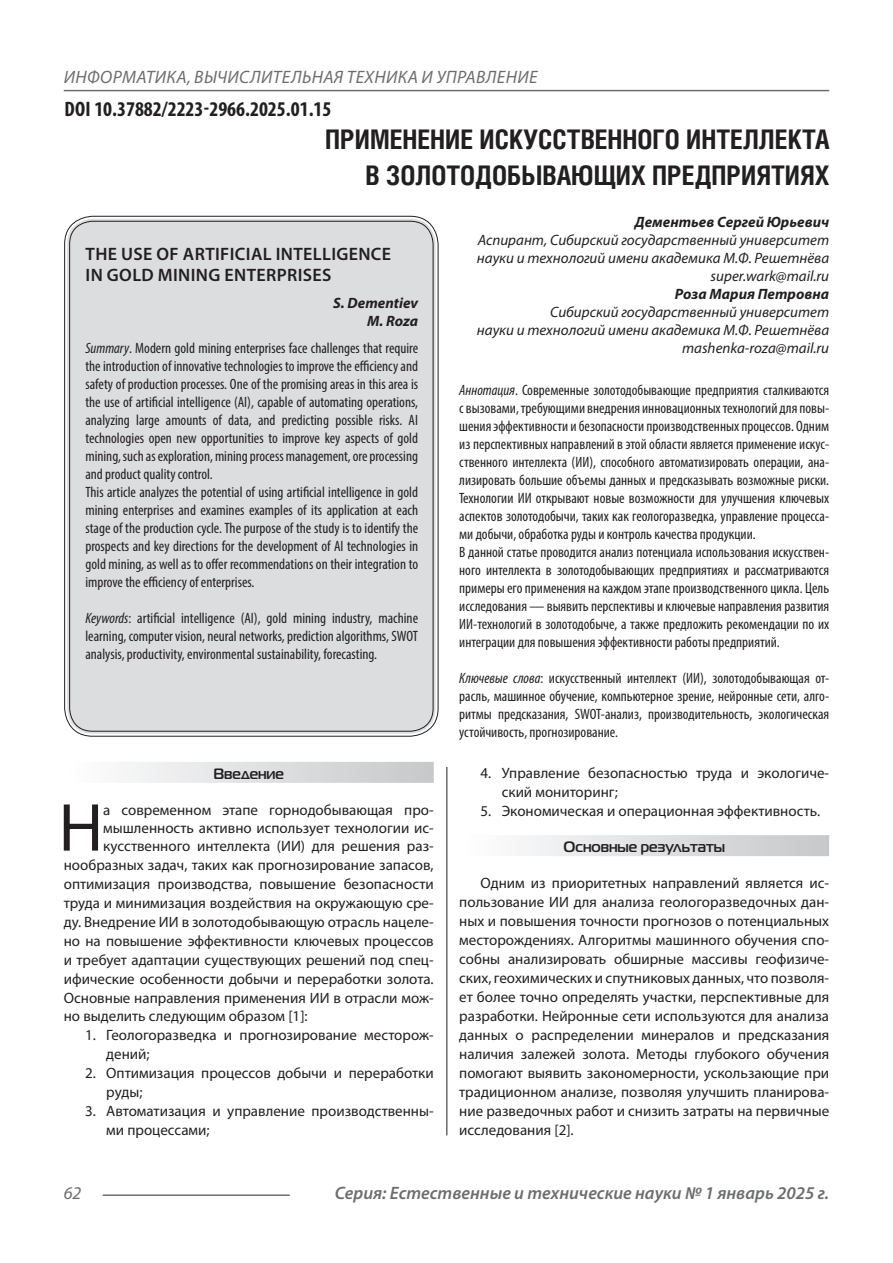
<style>
.page{position:relative;width:893px;height:1263px;background:#fff}
.page>*{position:absolute;margin:0;border:0;box-sizing:border-box;transform-origin:0 0}
.Статья_текст_первый{font:68.4px "Myriad Pro";color:#231f20}
.Статья_название{font:700 27px/36px "Helios Cond C";color:#231f20;text-align:right}
.ДОИ{font:700 condensed 21px "Myriad Pro";color:#231f20}
.Статья_название_англ{font:600 18px/21.6px "Myriad Pro";letter-spacing:.02em;color:#231f20}
.t1{font:italic 600 18px "Myriad Pro";color:#6c6d70}
.t2{font:italic 18px "Myriad Pro";letter-spacing:.02em;color:#6c6d70}
.Статья_аннотация_тек{font:condensed 15px/18px "Myriad Pro";color:#231f20;text-align:justify}
.Статья_аннотация_анг{font:condensed 15px/18px "Myriad Pro";color:#231f20;text-align:justify}
.Статья_текст{font:15px/19px "Myriad Pro";color:#231f20}
.Статья_текст_первый-2{font:15px "Myriad Pro";color:#231f20}
.Статья_автор_инфо{font:italic 15px/18px "Myriad Pro";color:#231f20}
.Статья_автор_инфо-2{font:italic 700 15px "Myriad Pro";color:#231f20}
.Статья_подзаголовок{font:700 15px "Magistral C";color:#231f20}
.Статья_автор_англ{font:italic 700 15px "Myriad Pro";color:#231f20}
.s1{font-style:italic}
</style>
<div class="page">
<hr style="left:446px;top:128px;width:1px;height:1007px;background:#231f20">
<hr style="left:103px;top:1194px;width:187px;height:2px;background:#6c6d70">
<hr style="left:64px;top:90px;width:765px;height:1px;background:#6c6d70">
<div style="left:443px;top:127px;width:11px;height:639px;background:#fff"></div>
<div style="left:67px;top:219px;width:369px;height:515px;background:#dcdddf;border-radius:26px"></div>
<div style="left:64px;top:762px;width:370px;height:21px;background:linear-gradient(to right,#fefeff,#c6c8ca)"></div>
<div style="left:459px;top:835px;width:370px;height:21px;background:linear-gradient(to right,#fefeff,#c6c8ca)"></div>
<p class="t2" style="left:64px;top:66px;width:475px">ИНФОРМАТИКА, ВЫЧИСЛИТЕЛЬНАЯ ТЕХНИКА И УПРАВЛЕНИЕ</p>
<p class="ДОИ" style="left:64px;top:95px;width:269px">DOI 10.37882/2223-2966.2025.01.15</p>
<p class="Статья_название" style="left:325px;top:121px;width:506px">ПРИМЕНЕНИЕ ИСКУССТВЕННОГО ИНТЕЛЛЕКТА<br>В ЗОЛОТОДОБЫВАЮЩИХ ПРЕДПРИЯТИЯХ</p>
<p class="Статья_автор_инфо-2" style="left:635px;top:212px;width:196px">Дементьев Сергей Юрьевич</p>
<p class="Статья_автор_инфо" style="left:477px;top:231px;width:354px">Аспирант, Сибирский государственный университет науки и технологий имени академика М.Ф. Решетнёва</p>
<p class="Статья_автор_инфо" style="left:711px;top:267px;width:120px">super.wark@mail.ru</p>
<p class="Статья_автор_инфо-2" style="left:675px;top:284px;width:156px">Роза Мария Петровна</p>
<p class="Статья_автор_инфо" style="left:477px;top:303px;width:354px;text-align:right">Сибирский государственный университет<br>науки и технологий имени академика М.Ф. Решетнёва</p>
<p class="Статья_автор_инфо" style="left:682px;top:339px;width:149px">mashenka-roza@mail.ru</p>
<p class="Статья_аннотация_тек" style="left:459px;top:380px;width:371px"><span class="s1">Аннотация</span>. Современные золотодобывающие предприятия сталкиваются с вызовами, требующими внедрения инновационных технологий для повы&shy;шения эффективности и безопасности производственных процессов. Одним из перспективных направлений в этой области является применение искус&shy;ственного интеллекта (ИИ), способного автоматизировать операции, ана&shy;лизировать большие объемы данных и предсказывать возможные риски.<br>Технологии ИИ открывают новые возможности для улучшения ключевых аспектов золотодобычи, таких как геологоразведка, управление процесса&shy;ми добычи, обработка руды и контроль качества продукции.</p>
<p class="Статья_аннотация_тек" style="left:459px;top:542px;width:371px">В данной статье проводится анализ потенциала использования искусствен&shy;ного интеллекта в золотодобывающих предприятиях и рассматриваются примеры его применения на каждом этапе производственного цикла. Цель исследования — выявить перспективы и ключевые направления развития ИИ-технологий в золотодобыче, а также предложить рекомендации по их интеграции для повышения эффективности работы предприятий.</p>
<p class="Статья_аннотация_тек" style="left:459px;top:668px;width:371px"><span class="s1">Ключевые слова</span>: искусственный интеллект (ИИ), золотодобывающая от&shy;расль, машинное обучение, компьютерное зрение, нейронные сети, алго&shy;ритмы предсказания, SWOT-анализ, производительность, экологическая устойчивость, прогнозирование.</p>
<p class="Статья_название_англ" style="left:86px;top:243px;width:307px">THE USE OF ARTIFICIAL INTELLIGENCE<br>IN GOLD MINING ENTERPRISES</p>
<p class="Статья_автор_англ" style="left:333px;top:294px;width:86px">S. Dementiev</p>
<p class="Статья_автор_англ" style="left:367px;top:312px;width:52px">M. Roza</p>
<p class="Статья_аннотация_анг" style="left:85px;top:339px;width:334px"><span class="s1">Summary</span>. Modern gold mining enterprises face challenges that require the introduction of innovative technologies to improve the efficiency and safety of production processes. One of the promising areas in this area is the use of artificial intelligence (AI), capable of automating operations, analyzing large amounts of data, and predicting possible risks. AI technologies open new opportunities to improve key aspects of gold mining, such as exploration, mining process management, ore processing and product quality control.</p>
<p class="Статья_аннотация_анг" style="left:85px;top:483px;width:334px">This article analyzes the potential of using artificial intelligence in gold mining enterprises and examines examples of its application at each stage of the production cycle. The purpose of the study is to identify the prospects and key directions for the development of AI technologies in gold mining, as well as to offer recommendations on their integration to improve the efficiency of enterprises.</p>
<p class="Статья_аннотация_анг" style="left:85px;top:609px;width:334px"><span class="s1">Keywords</span>: artificial intelligence (AI), gold mining industry, machine learning, computer vision, neural networks, prediction algorithms, SWOT analysis, productivity, environmental sustainability, forecasting.</p>
<p class="Статья_подзаголовок" style="left:213px;top:764px;width:72px">Введение</p>
<p class="Статья_текст_первый" style="left:59px;top:785px;width:46px">Н</p>
<p class="Статья_текст_первый-2" style="left:103px;top:800px;width:332px">а современном этапе горнодобывающая про-</p>
<p class="Статья_текст_первый-2" style="left:103px;top:818px;width:332px">мышленность активно использует технологии ис-</p>
<p class="Статья_текст_первый-2" style="left:103px;top:836px;width:332px">кусственного интеллекта (ИИ) для решения раз-</p>
<p class="Статья_текст_первый-2" style="left:64px;top:855px;width:371px">нообразных задач, таких как прогнозирование запасов,</p>
<p class="Статья_текст_первый-2" style="left:64px;top:874px;width:371px">оптимизация производства, повышение безопасности</p>
<p class="Статья_текст_первый-2" style="left:64px;top:893px;width:371px">труда и минимизация воздействия на окружающую сре-</p>
<p class="Статья_текст_первый-2" style="left:64px;top:912px;width:371px">ду. Внедрение ИИ в золотодобывающую отрасль нацеле-</p>
<p class="Статья_текст_первый-2" style="left:64px;top:931px;width:371px">но на повышение эффективности ключевых процессов</p>
<p class="Статья_текст_первый-2" style="left:64px;top:950px;width:371px">и требует адаптации существующих решений под спец-</p>
<p class="Статья_текст_первый-2" style="left:64px;top:969px;width:371px">ифические особенности добычи и переработки золота.</p>
<p class="Статья_текст_первый-2" style="left:64px;top:988px;width:371px">Основные направления применения ИИ в отрасли мож-</p>
<p class="Статья_текст_первый-2" style="left:64px;top:1007px;width:245px">но выделить следующим образом [1]:</p>
<p class="Статья_текст" style="left:106px;top:1026px;width:329px;text-indent:-21px">1. Геологоразведка и прогнозирование месторож&shy;дений;</p>
<p class="Статья_текст" style="left:106px;top:1064px;width:329px;text-indent:-21px">2. Оптимизация процессов добычи и переработки руды;</p>
<p class="Статья_текст" style="left:106px;top:1102px;width:329px;text-indent:-21px">3. Автоматизация и управление производственны&shy;ми процессами;</p>
<p class="Статья_текст" style="left:502px;top:763px;width:329px;text-indent:-21px">4. Управление безопасностью труда и экологиче&shy;ский мониторинг;</p>
<p class="Статья_текст" style="left:480px;top:801px;width:341px">5. Экономическая и операционная эффективность.</p>
<p class="Статья_подзаголовок" style="left:563px;top:838px;width:163px">Основные результаты</p>
<p class="Статья_текст" style="left:459px;top:873px;width:371px;text-align:justify;text-indent:21px">Одним из приоритетных направлений является ис&shy;пользование ИИ для анализа геологоразведочных дан&shy;ных и повышения точности прогнозов о потенциальных месторождениях. Алгоритмы машинного обучения спо&shy;собны анализировать обширные массивы геофизиче&shy;ских, геохимических и спутниковых данных, что позволя&shy;ет более точно определять участки, перспективные для разработки. Нейронные сети используются для анализа данных о распределении минералов и предсказания наличия залежей золота. Методы глубокого обучения помогают выявить закономерности, ускользающие при традиционном анализе, позволяя улучшить планирова&shy;ние разведочных работ и снизить затраты на первичные исследования [2].</p>
<p class="t2" style="left:64px;top:1182px;width:19px">62</p>
<p class="t1" style="left:335px;top:1182px;width:496px">Серия: Естественные и технические науки № 1 январь 2025 г.</p>
</div>
